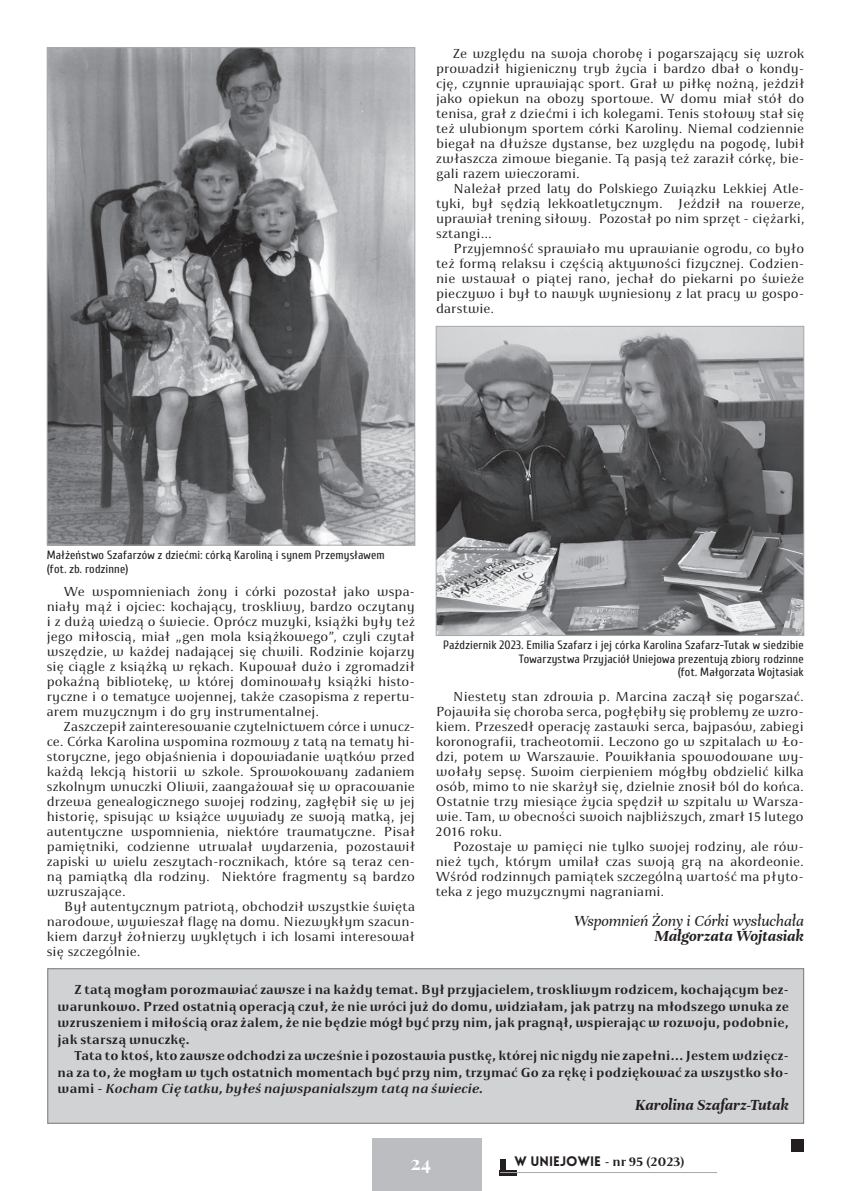
<style>
.page{position:relative;width:851px;height:1191px;background:#fff}
.page>*{position:absolute;margin:0;border:0;box-sizing:border-box;transform-origin:0 0}
.t1{font:700 19.5px "Playfair Display";color:#fff}
.Autor{font:italic 700 16.5px "Unna";letter-spacing:-.005em;color:#231f20}
.Autor-2{font:italic 16.5px "Unna";color:#231f20}
.Tekst_Apolonia{font:13.8px/15px "Apolonia";letter-spacing:.015em;color:#231f20;text-align:justify}
.Tekst_Apolonia-2{font:700 13.8px/16.5px "Apolonia";letter-spacing:.015em;color:#231f20;text-align:justify}
.t2{font:700 13.5px "Apolonia";color:#231f20}
.Podpisy_Foto{font:12px/13.5px "Cuprum";letter-spacing:.015em;color:#231f20;text-align:right}
.s1{font-family:"Times New Roman"}
.s2{font-style:italic}
.s3{font-family:"Lovelo";font-weight:900}
</style>
<div class="page">
<div style="left:372px;top:1138px;width:110px;height:53px;background:#bcbdc0"></div>
<div style="left:500px;top:1159px;width:5px;height:12px;background:#231f20"></div>
<div style="left:500px;top:1170px;width:17px;height:5px;background:#231f20"></div>
<hr style="left:500px;top:1172px;width:217px;height:1px;background:#a8a9ad">
<div style="left:791px;top:1139px;width:13px;height:13px;background:#231f20"></div>
<div style="left:47px;top:968px;width:757px;height:155px;background:#d1d2d4;border:1px solid #808285"></div>
<img style="left:437px;top:328px;width:365px;height:306px">
<div style="left:435px;top:326px;width:369px;height:310px;border:1px solid #a8a9ad"></div>
<img style="left:49px;top:49px;width:364px;height:494px">
<p class="Tekst_Apolonia" style="left:436px;top:46px;width:369px;text-indent:17px">Ze względu na swoja chorobę i pogarszający się wzrok prowadził higieniczny tryb życia i bardzo dbał o kondy&shy;cję, czynnie uprawiając sport. Grał w piłkę nożną, jeżdził jako opiekun na obozy sportowe. W domu miał stół do tenisa, grał z dziećmi i ich kolegami. Tenis stołowy stał się też ulubionym sportem córki Karoliny. Niemal codziennie biegał na dłuższe dystanse, bez względu na pogodę, lubił zwłaszcza zimowe bieganie. Tą pasją też zaraził córkę, bie&shy;gali razem wieczorami.</p>
<p class="Tekst_Apolonia" style="left:436px;top:181px;width:369px;text-indent:17px">Należał przed laty do Polskiego Związku Lekkiej Atle&shy;tyki, był sędzią lekkoatletycznym. Jeździł na rowerze, uprawiał trening siłowy. Pozostał po nim sprzęt - ciężarki, sztangi...</p>
<p class="Tekst_Apolonia" style="left:436px;top:241px;width:369px;text-indent:17px">Przyjemność sprawiało mu uprawianie ogrodu, co było też formą relaksu i częścią aktywności fizycznej. Codzien&shy;nie wstawał o piątej rano, jechał do piekarni po świeże pieczywo i był to nawyk wyniesiony z lat pracy w gospo&shy;darstwie.</p>
<p class="Podpisy_Foto" style="left:47px;top:547px;width:339px">Małżeństwo Szafarzów z dziećmi: córką Karoliną i synem Przemysławem</p>
<p class="Podpisy_Foto" style="left:47px;top:561px;width:83px">(fot. zb. rodzinne)</p>
<p class="Tekst_Apolonia" style="left:47px;top:584px;width:369px;text-indent:17px">We wspomnieniach żony i córki pozostał jako wspa&shy;niały mąż i ojciec: kochający, troskliwy, bardzo oczytany i z dużą wiedzą o świecie. Oprócz muzyki, książki były też jego miłoscią, miał „gen mola książkowego”, czyli czytał wszędzie, w każdej nadającej się chwili. Rodzinie kojarzy się ciągle z książką w rękach. Kupował dużo i zgromadził pokaźną bibliotekę, w której dominowały książki histo&shy;ryczne i o tematyce wojennej, także czasopisma z repertu&shy;arem muzycznym i do gry instrumentalnej.</p>
<p class="Tekst_Apolonia" style="left:47px;top:719px;width:369px;text-indent:17px">Zaszczepił zainteresowanie czytelnictwem córce i wnucz&shy;ce. Córka Karolina wspomina rozmowy z tatą na tematy hi&shy;storyczne, jego objaśnienia i dopowiadanie wątków przed każdą lekcją historii w szkole. Sprowokowany zadaniem szkolnym wnuczki Oliwii, zaangażował się w opracowanie drzewa genealogicznego swojej rodziny, zagłębił się w jej historię, spisując w książce wywiady ze swoją matką, jej autentyczne wspomnienia, niektóre traumatyczne. Pisał pamiętniki, codzienne utrwalał wydarzenia, pozostawił zapiski w wielu zeszytach-rocznikach, które są teraz cen&shy;ną pamiątką dla rodziny. Niektóre fragmenty są bardzo wzruszające.</p>
<p class="Tekst_Apolonia" style="left:47px;top:899px;width:369px;text-indent:17px">Był autentycznym patriotą, obchodził wszystkie święta narodowe, wywieszał flagę na domu. Niezwykłym szacun&shy;kiem darzył żołnierzy wyklętych i ich losami interesował się szczególnie.</p>
<p class="Podpisy_Foto" style="left:443px;top:637px;width:362px">Październik 2023. Emilia Szafarz i jej córka Karolina Szafarz-Tutak w siedzibie<br>Towarzystwa Przyjaciół Uniejowa prezentują zbiory rodzinne</p>
<p class="Podpisy_Foto" style="left:677px;top:664px;width:127px">(fot. Małgorzata Wojtasiak</p>
<p class="Tekst_Apolonia" style="left:435px;top:689px;width:369px;text-indent:17px">Niestety stan zdrowia p. Marcina zaczął się pogarszać.<br>Pojawiła się choroba serca, pogłębiły się problemy ze wzro&shy;kiem. Przeszedł operację zastawki serca, bajpasów, zabiegi koronografii, tracheotomii. Leczono go w szpitalach w Ło&shy;dzi, potem w Warszawie. Powikłania spowodowane wy&shy;wołały sepsę. Swoim cierpieniem mógłby obdzielić kilka osób, mimo to nie skarżył się, dzielnie znosił ból do końca.<br>Ostatnie trzy miesiące życia spędził w szpitalu w Warsza&shy;wie. Tam, w obecności swoich najbliższych, zmarł 15 lutego 2016 roku.</p>
<p class="Tekst_Apolonia" style="left:435px;top:839px;width:369px;text-indent:17px">Pozostaje w pamięci nie tylko swojej rodziny, ale rów&shy;nież tych, którym umilał czas swoją grą na akordeonie.<br>Wśród rodzinnych pamiątek szczególną wartość ma płyto&shy;teka z jego muzycznymi nagraniami.</p>
<p class="Autor-2" style="left:574px;top:911px;width:231px">Wspomnień Żony i Córki wysłuchała</p>
<p class="Autor" style="left:654px;top:926px;width:151px">Małgorzata Wojtasiak</p>
<p class="Tekst_Apolonia-2" style="left:58px;top:981px;width:732px;text-indent:17px">Z tatą mogłam porozmawiać zawsze i na każdy temat. Był przyjacielem, troskliwym rodzicem, kochającym bez&shy;warunkowo. Przed ostatnią operacją czuł, że nie wróci już do domu, widziałam, jak patrzy na młodszego wnuka ze wzruszeniem i miłością oraz żalem, że nie będzie mógł być przy nim, jak pragnął, wspierając w rozwoju, podobnie, jak starszą wnuczkę.</p>
<p class="Tekst_Apolonia-2" style="left:58px;top:1047px;width:732px;text-indent:17px">Tata to ktoś, kto zawsze odchodzi za wcześnie i pozostawia pustkę, której nic nigdy nie zapełni... Jestem wdzięcz&shy;na za to, <span class="s1">że</span> mogłam w tych ostatnich momentach być przy nim, trzymać Go za rękę i podziękować za wszystko sło&shy;wami <span class="s2">- Kocham Cię tatku, byłeś najwspanialszym tatą na świecie.</span></p>
<p class="Autor" style="left:635px;top:1095px;width:155px">Karolina Szafarz-Tutak</p>
<h1 class="t1" style="left:410px;top:1147px;width:22px">24</h1>
<p class="t2" style="left:514px;top:1153px;width:172px"><span class="s3">w Uniejowie</span> - nr 95 (2023)</p>
</div>
